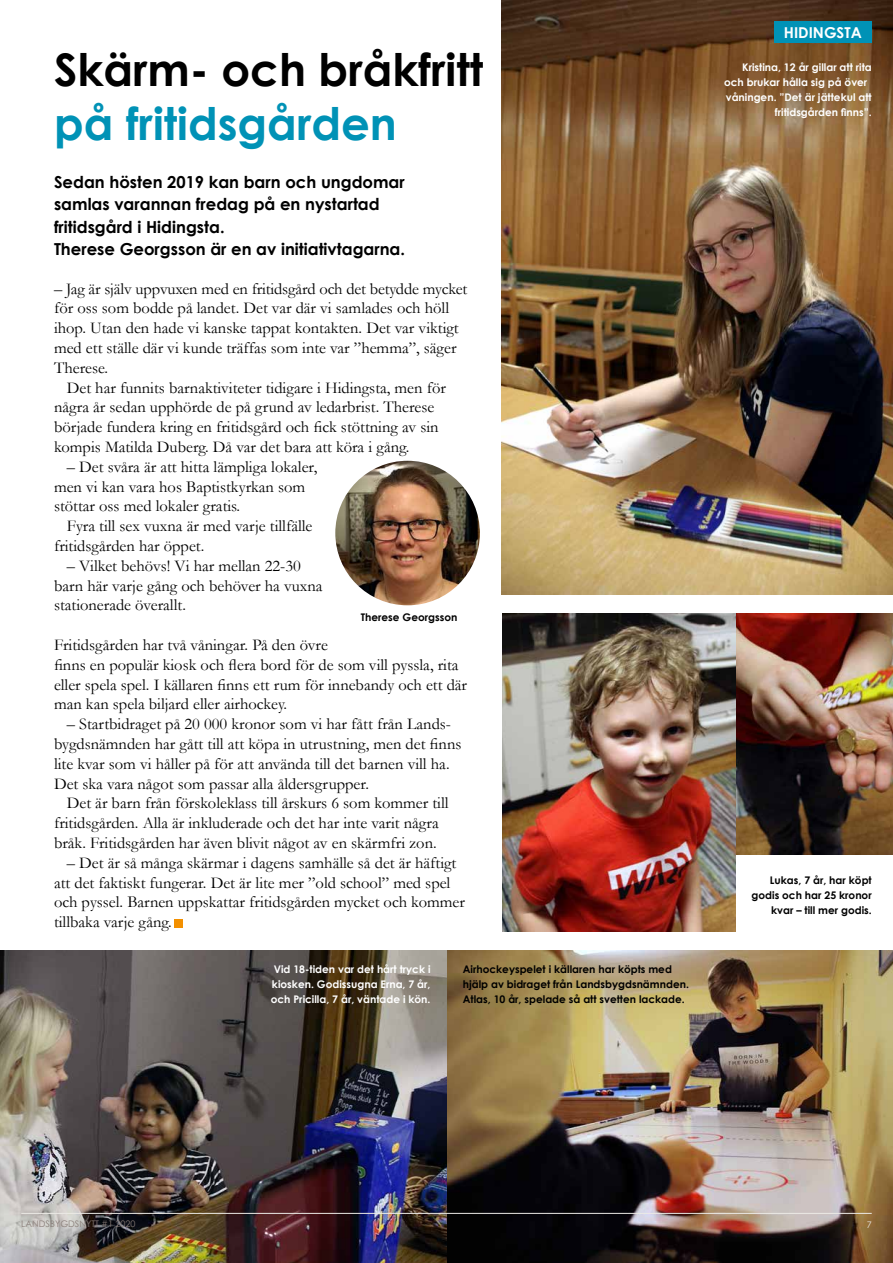
<style>
.page{position:relative;width:893px;height:1263px;background:#fff}
.page>*{position:absolute;margin:0;border:0;box-sizing:border-box;transform-origin:0 0}
.t1{font:700 45px "Century Gothic";color:#000}
.t2{font:700 45px "Century Gothic";color:#0092b6}
.t3{font:16.5px/19.8px "Garamond";color:#000}
.t4{font:700 16.5px/22.5px "Century Gothic";color:#000}
.t5{font:700 15px "Century Gothic";color:#fff}
.t6{font:700 10.5px/15px "Century Gothic";color:#000;text-align:right}
.t7{font:700 10.5px "Century Gothic";color:#fff}
.t8{font:9px "Century Gothic";color:#887c77}
.t9{font:9px "Century Gothic";color:#eceae6}
</style>
<div class="page">
<img style="left:446px;top:950px;width:447px;height:313px">
<img style="left:0;top:950px;width:446px;height:313px">
<hr style="left:21px;top:1213px;width:851px;height:1px;background:#eceae6">
<div style="left:174px;top:918px;width:9px;height:9px;background:#f39000"></div>
<img style="left:501px;top:0;width:392px;height:595px">
<img style="left:736px;top:613px;width:157px;height:241px">
<div style="left:774px;top:21px;width:98px;height:22px;background:#0092b6"></div>
<img style="left:335px;top:461px;width:145px;height:144px;border-radius:72px">
<img style="left:502px;top:613px;width:234px;height:318px">
<p class="t1" style="left:54px;top:41px;width:431px">Skärm- och bråkfritt</p>
<h1 class="t2" style="left:54px;top:95px;width:344px">på fritidsgården</h1>
<p class="t4" style="left:54px;top:170px;width:353px">Sedan hösten 2019 kan barn och ungdomar samlas varannan fredag på en nystartad fritidsgård i Hidingsta.<br>Therese Georgsson är en av initiativtagarna.</p>
<p class="t3" style="left:54px;top:278px;width:415px">– Jag är själv uppvuxen med en fritidsgård och det betydde mycket för oss som bodde på landet. Det var där vi samlades och höll ihop. Utan den hade vi kanske tappat kontakten. Det var viktigt med ett ställe där vi kunde träffas som inte var ”hemma”, säger Therese.</p>
<p class="t3" style="left:54px;top:377px;width:393px;text-indent:13px">Det har funnits barnaktiviteter tidigare i Hidingsta, men för några år sedan upphörde de på grund av ledarbrist. Therese</p>
<p class="t3" style="left:54px;top:417px;width:386px">började fundera kring en fritidsgård och fick stöttning av sin</p>
<p class="t3" style="left:54px;top:437px;width:357px">kompis Matilda Duberg. Då var det bara att köra i gång.</p>
<p class="t3" style="left:54px;top:456px;width:265px;text-indent:13px">– Det svåra är att hitta lämpliga lokaler, men vi kan vara hos Baptistkyrkan som stöttar oss med lokaler gratis.</p>
<p class="t3" style="left:54px;top:516px;width:260px;text-indent:13px">Fyra till sex vuxna är med varje tillfälle fritidsgården har öppet.</p>
<p class="t3" style="left:54px;top:555px;width:270px;text-indent:13px">– Vilket behövs! Vi har mellan 22-30 barn här varje gång och behöver ha vuxna stationerade överallt.</p>
<p class="t6" style="left:361px;top:609px;width:98px">Therese Georgsson</p>
<p class="t3" style="left:54px;top:635px;width:275px">Fritidsgården har två våningar. På den övre</p>
<p class="t3" style="left:54px;top:654px;width:415px">finns en populär kiosk och flera bord för de som vill pyssla, rita eller spela spel. I källaren finns ett rum för innebandy och ett där</p>
<p class="t3" style="left:54px;top:694px;width:235px">man kan spela biljard eller airhockey.</p>
<p class="t3" style="left:67px;top:714px;width:386px">– Startbidraget på 20 000 kronor som vi har fått från Lands-</p>
<p class="t3" style="left:54px;top:734px;width:409px">bygdsnämnden har gått till att köpa in utrustning, men det finns</p>
<p class="t3" style="left:54px;top:753px;width:397px">lite kvar som vi håller på för att använda till det barnen vill ha.<br>Det ska vara något som passar alla åldersgrupper.</p>
<p class="t3" style="left:54px;top:793px;width:396px;text-indent:13px">Det är barn från förskoleklass till årskurs 6 som kommer till fritidsgården. Alla är inkluderade och det har inte varit några bråk. Fritidsgården har även blivit något av en skärmfri zon.</p>
<p class="t3" style="left:54px;top:852px;width:412px;text-indent:13px">– Det är så många skärmar i dagens samhälle så det är häftigt att det faktiskt fungerar. Det är lite mer ”old school” med spel och pyssel. Barnen uppskattar fritidsgården mycket och kommer tillbaka varje gång.</p>
<p class="t7" style="left:274px;top:963px;width:158px">Vid 18-tiden var det hårt tryck i</p>
<p class="t6" style="left:463px;top:962px;width:211px">Airhockeyspelet i källaren har köpts med</p>
<p class="t7" style="left:272px;top:978px;width:160px">kiosken. Godissugna Erna, 7 år,</p>
<p class="t6" style="left:463px;top:977px;width:228px">hjälp av bidraget från Landsbygdsnämnden.</p>
<p class="t7" style="left:271px;top:993px;width:161px">och Pricilla, 7 år, väntade i kön.</p>
<p class="t6" style="left:463px;top:992px;width:223px">Atlas, 10 år, spelade så att svetten lackade.</p>
<p class="t5" style="left:784px;top:23px;width:79px">HIDINGSTA</p>
<p class="t7" style="left:742px;top:60px;width:131px">Kristina, 12 år gillar att rita</p>
<p class="t7" style="left:724px;top:75px;width:145px">och brukar hålla sig på över</p>
<p class="t7" style="left:726px;top:90px;width:147px">våningen. ”Det är jättekul att</p>
<p class="t7" style="left:775px;top:105px;width:98px">fritidsgården finns”.</p>
<p class="t6" style="left:752px;top:873px;width:122px">Lukas, 7 år, har köpt godis och har 25 kronor kvar – till mer godis.</p>
<p class="t8" style="left:21px;top:1218px;width:116px">LANDSBYGDSNYTT #1 2020</p>
<p class="t9" style="left:867px;top:1219px;width:6px">7</p>
</div>
